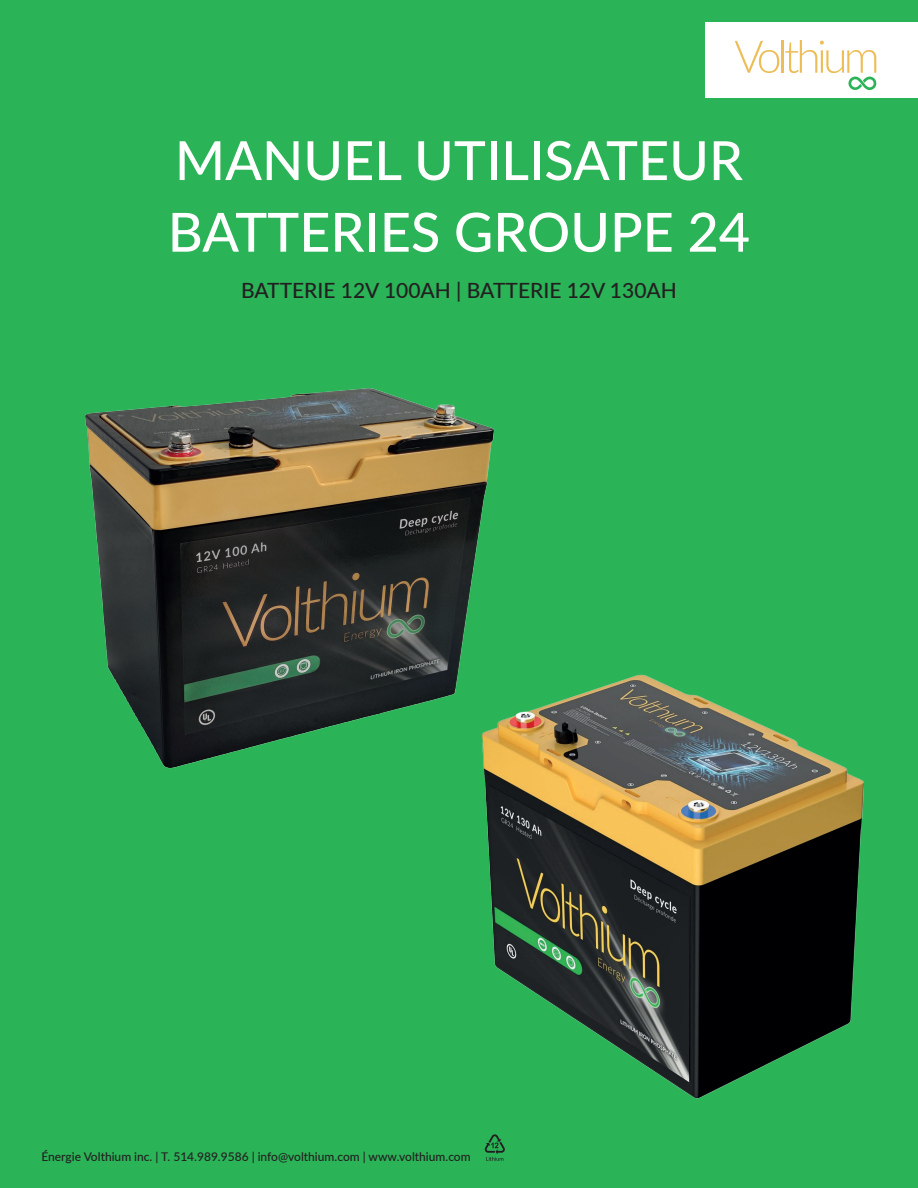
<style>
.page{position:relative;width:918px;height:1188px;background:#2ab357}
.page>*{position:absolute;margin:0;border:0;box-sizing:border-box;transform-origin:0 0}
.t1{font:500 54px "Lato";color:#fff}
.t2{font:500 21px "Lato";color:#231f20}
.t3{font:500 12px "Lato";color:#231f20}
</style>
<div class="page">
<div style="left:706px;top:22px;width:212px;height:76px;background:#fff"></div>
<svg style="left:486px;top:1153px;width:18px;height:8px"></svg>
<svg style="left:735px;top:41px;width:44px;height:32px"></svg>
<hr style="left:782px;top:40px;width:2px;height:33px;background:#edbd57">
<svg style="left:785px;top:40px;width:92px;height:50px"></svg>
<img style="left:484px;top:674px;width:380px;height:479px">
<img style="left:85px;top:388px;width:493px;height:468px">
<h1 class="t1" style="left:175px;top:122px;width:570px">MANUEL UTILISATEUR</h1>
<h1 class="t1" style="left:168px;top:193px;width:584px">BATTERIES GROUPE 24</h1>
<h2 class="t2" style="left:241px;top:275px;width:437px">BATTERIE 12V 100AH | BATTERIE 12V 130AH</h2>
<p class="t3" style="left:42px;top:1148px;width:431px">Énergie Volthium inc. | T. 514.989.9586 | info@volthium.com | www.volthium.com</p>
</div>
